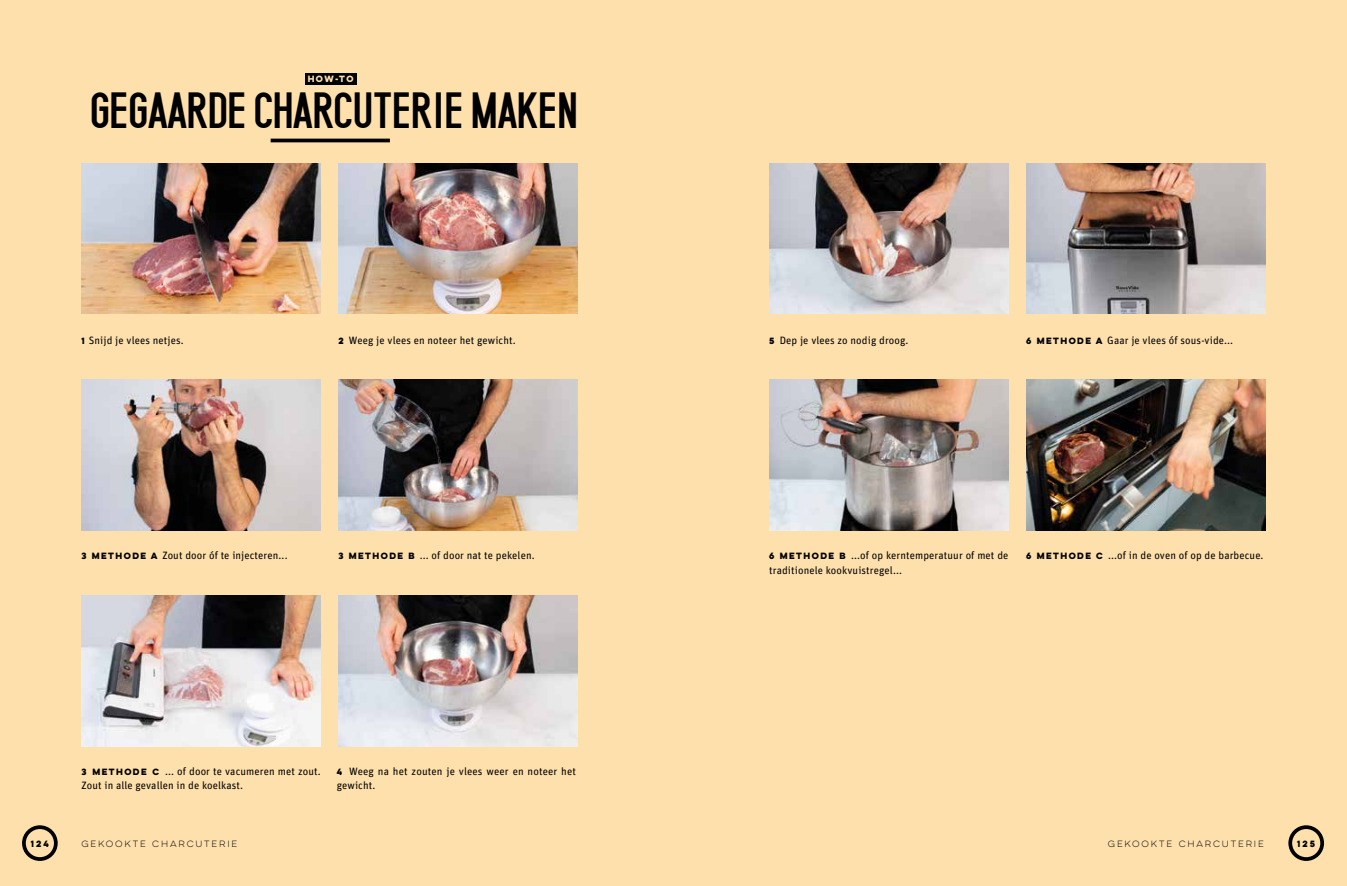
<style>
.page{position:relative;width:1347px;height:886px;background:#fff}
.page>*{position:absolute;margin:0;border:0;box-sizing:border-box;transform-origin:0 0}
.t1{font:800 47.5px "Egg Harbour";letter-spacing:.01em;color:#000}
.t2{font:10.62px/14.4px "Unit OT";letter-spacing:.01em;color:#000}
.t3{font:8.12px "Lulo Clean One";letter-spacing:.025em;color:#000}
.t4{font:700 8.12px "Lulo Clean One";color:#000}
.t5{font:700 8.12px "Lulo Clean One";color:#fee0ad}
.s1{font-family:"Lulo Clean One";font-weight:700;font-size:8.12px}
</style>
<div class="page">
<div style="left:0;top:0;width:1346px;height:886px;background:#fee0ad"></div>
<div style="left:1288px;top:825px;width:36px;height:36px;border:4px solid #000;border-radius:50%"></div>
<div style="left:22px;top:825px;width:36px;height:36px;border:4px solid #000;border-radius:50%"></div>
<img style="left:81px;top:164px;width:240px;height:150px">
<img style="left:81px;top:595px;width:240px;height:151px">
<img style="left:81px;top:380px;width:240px;height:150px">
<img style="left:769px;top:164px;width:239px;height:150px">
<img style="left:769px;top:380px;width:239px;height:150px">
<img style="left:338px;top:164px;width:240px;height:150px">
<img style="left:338px;top:595px;width:240px;height:151px">
<img style="left:338px;top:380px;width:240px;height:150px">
<img style="left:1026px;top:164px;width:239px;height:150px">
<img style="left:1026px;top:380px;width:239px;height:150px">
<hr style="left:271px;top:139px;width:119px;height:3px;background:#000">
<div style="left:305px;top:74px;width:51px;height:11px;background:#000"></div>
<p class="t5" style="left:308px;top:73px;width:49px">HOW-TO</p>
<h1 class="t1" style="left:90px;top:80px;width:489px">GEGAARDE CHARCUTERIE MAKEN</h1>
<p class="t2" style="left:81px;top:333px;width:104px"><span class="s1">1</span> Snijd je vlees netjes.</p>
<p class="t2" style="left:338px;top:333px;width:179px"><span class="s1">2</span> Weeg je vlees en noteer het gewicht.</p>
<p class="t2" style="left:81px;top:548px;width:208px"><span class="s1">3 METHODE A</span> Zout door óf te injecteren...</p>
<p class="t2" style="left:338px;top:548px;width:198px"><span class="s1">3 METHODE B</span> ... of door nat te pekelen.</p>
<p class="t2" style="left:81px;top:764px;width:241px"><span class="s1">3 METHODE C</span> ... of door te vacumeren met zout.<br>Zout in alle gevallen in de koelkast.</p>
<p class="t2" style="left:337px;top:764px;width:241px"><span class="s1">4</span> Weeg na het zouten je vlees weer en noteer het gewicht.</p>
<p class="t2" style="left:769px;top:333px;width:141px"><span class="s1">5</span> Dep je vlees zo nodig droog.</p>
<p class="t2" style="left:1026px;top:333px;width:208px"><span class="s1">6 METHODE A</span> Gaar je vlees óf sous-vide...</p>
<p class="t2" style="left:769px;top:548px;width:241px"><span class="s1">6 METHODE B</span> ...of op kerntemperatuur of met de traditionele kookvuistregel...</p>
<p class="t2" style="left:1026px;top:548px;width:239px"><span class="s1">6 METHODE C</span> ...of in de oven of op de barbecue.</p>
<p class="t4" style="left:31px;top:837px;width:21px">124</p>
<p class="t3" style="left:82px;top:838px;width:159px">GEKOOKTE CHARCUTERIE</p>
<p class="t3" style="left:1108px;top:838px;width:159px">GEKOOKTE CHARCUTERIE</p>
<p class="t4" style="left:1297px;top:837px;width:21px">125</p>
</div>
